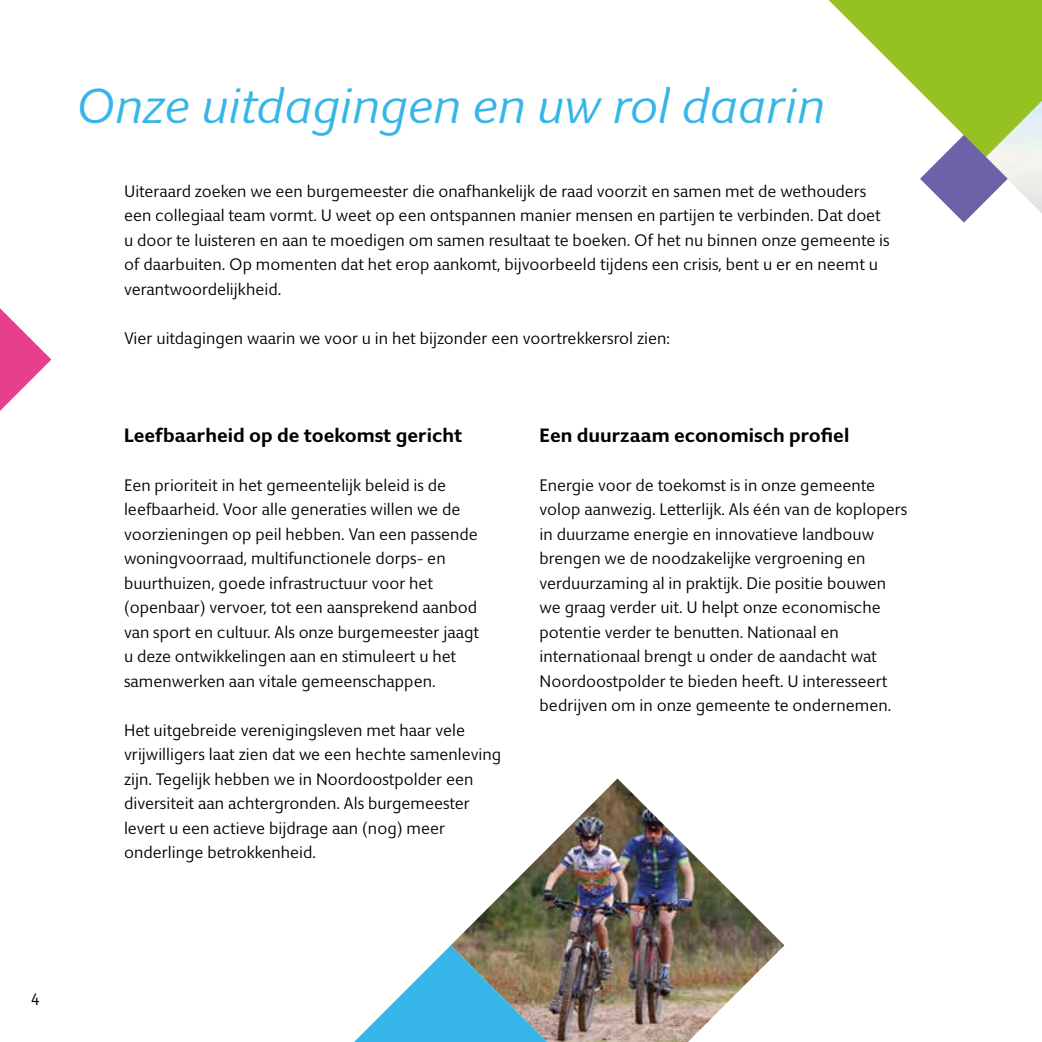
<style>
.page{position:relative;width:1042px;height:1042px;background:#fff}
.page>*{position:absolute;margin:0;border:0;box-sizing:border-box;transform-origin:0 0}
.t1{font:italic 49px "Giacomo";color:#37b5e9}
.t2{font:700 19.25px "Giacomo";color:#000}
.t3{font:16.62px/24.5px "Giacomo";color:#000}
</style>
<div class="page">
<img style="left:451px;top:778px;width:333px;height:264px">
<svg style="left:828px;top:0;width:214px;height:223px"></svg>
<svg style="left:0;top:308px;width:51px;height:103px"></svg>
<svg style="left:354px;top:945px;width:193px;height:97px"></svg>
<h1 class="t1" style="left:74px;top:78px;width:751px">Onze uitdagingen en uw rol daarin</h1>
<p class="t3" style="left:124px;top:179px;width:767px">Uiteraard zoeken we een burgemeester die onafhankelijk de raad voorzit en samen met de wethouders een collegiaal team vormt. U weet op een ontspannen manier mensen en partijen te verbinden. Dat doet u door te luisteren en aan te moedigen om samen resultaat te boeken. Of het nu binnen onze gemeente is of daarbuiten. Op momenten dat het erop aankomt, bijvoorbeeld tijdens een crisis, bent u er en neemt u verantwoordelijkheid.</p>
<p class="t3" style="left:124px;top:326px;width:547px">Vier uitdagingen waarin we voor u in het bijzonder een voortrekkersrol zien:</p>
<p class="t2" style="left:124px;top:423px;width:340px">Leefbaarheid op de toekomst gericht</p>
<p class="t3" style="left:124px;top:473px;width:357px">Een prioriteit in het gemeentelijk beleid is de leefbaarheid. Voor alle generaties willen we de voorzieningen op peil hebben. Van een passende woningvoorraad, multifunctionele dorps- en buurthuizen, goede infrastructuur voor het (openbaar) vervoer, tot een aansprekend aanbod van sport en cultuur. Als onze burgemeester jaagt u deze ontwikkelingen aan en stimuleert u het samenwerken aan vitale gemeenschappen.</p>
<p class="t3" style="left:124px;top:718px;width:379px">Het uitgebreide verenigingsleven met haar vele vrijwilligers laat zien dat we een hechte samenleving zijn. Tegelijk hebben we in Noordoostpolder een diversiteit aan achtergronden. Als burgemeester levert u een actieve bijdrage aan (nog) meer onderlinge betrokkenheid.</p>
<p class="t2" style="left:539px;top:423px;width:311px">Een duurzaam economisch profiel</p>
<p class="t3" style="left:539px;top:473px;width:369px">Energie voor de toekomst is in onze gemeente volop aanwezig. Letterlijk. Als één van de koplopers in duurzame energie en innovatieve landbouw brengen we de noodzakelijke vergroening en verduurzaming al in praktijk. Die positie bouwen we graag verder uit. U helpt onze economische potentie verder te benutten. Nationaal en internationaal brengt u onder de aandacht wat Noordoostpolder te bieden heeft. U interesseert bedrijven om in onze gemeente te ondernemen.</p>
<p class="t3" style="left:31px;top:988px;width:10px">4</p>
</div>
